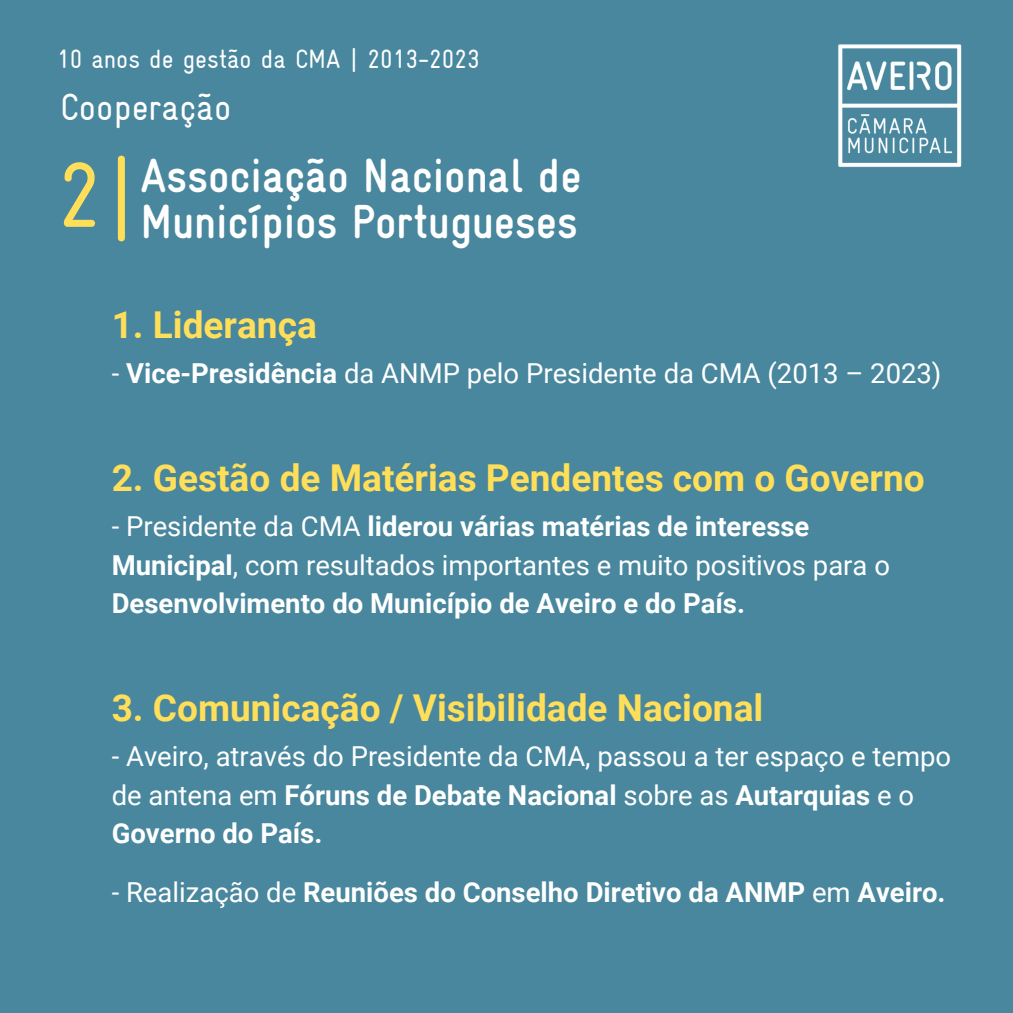
<style>
.page{position:relative;width:1013px;height:1013px;background:#fff}
.page>*{position:absolute;margin:0;border:0;box-sizing:border-box;transform-origin:0 0}
.t1{font:92.75px "Gravur Condensed";color:#ffde59}
.t2{font:700 47.88px/46px "Gravur Condensed";color:#fff}
.t3{font:37.5px "Gravur Condensed";color:#fff}
.t4{font:700 37px "Roboto";color:#ffde59}
.t5{font:700 27.5px/38.5px "Roboto";color:#fff}
.t6{font:27.5px/38.5px "Roboto";color:#fff}
.t7{font:26.25px "Gravur Condensed";color:#fff}
.s1{font-weight:700}
.s2{font-weight:400}
</style>
<div class="page">
<div style="left:0;top:0;width:1012px;height:1012px;background:#48879d"></div>
<img style="left:838px;top:44px;width:124px;height:123px">
<h1 class="t7" style="left:57px;top:44px;width:424px">10 anos de gestão da CMA | 2013-2023</h1>
<h4 class="t3" style="left:60px;top:86px;width:173px">Cooperação</h4>
<h3 class="t1" style="left:57px;top:143px;width:82px">2|</h3>
<h2 class="t2" style="left:140px;top:157px;width:442px">Associação Nacional de<br>Municípios Portugueses</h2>
<p class="t4" style="left:112px;top:304px;width:207px">1. Liderança</p>
<p class="t6" style="left:112px;top:355px;width:831px">- <span class="s1">Vice-Presidência</span> da ANMP pelo Presidente da CMA (2013 – 2023)</p>
<h3 class="t4" style="left:112px;top:457px;width:814px">2. Gestão de Matérias Pendentes com o Governo</h3>
<p class="t5" style="left:112px;top:508px;width:779px"><span class="s2">- Presidente da CMA</span> liderou várias matérias de interesse<br>Municipal<span class="s2">, com resultados importantes e muito positivos para o<br></span>Desenvolvimento do Município de Aveiro e do País.</p>
<h3 class="t4" style="left:112px;top:687px;width:653px">3. Comunicação / Visibilidade Nacional</h3>
<p class="t6" style="left:112px;top:737px;width:841px">- Aveiro, através do Presidente da CMA, passou a ter espaço e tempo de antena em <span class="s1">Fóruns de Debate Nacional</span> sobre as <span class="s1">Autarquias</span> e o<br><span class="s1">Governo do País.</span></p>
<p class="t5" style="left:112px;top:873px;width:835px"><span class="s2">- Realização de</span> Reuniões do Conselho Diretivo da ANMP <span class="s2">em</span> Aveiro.</p>
</div>
